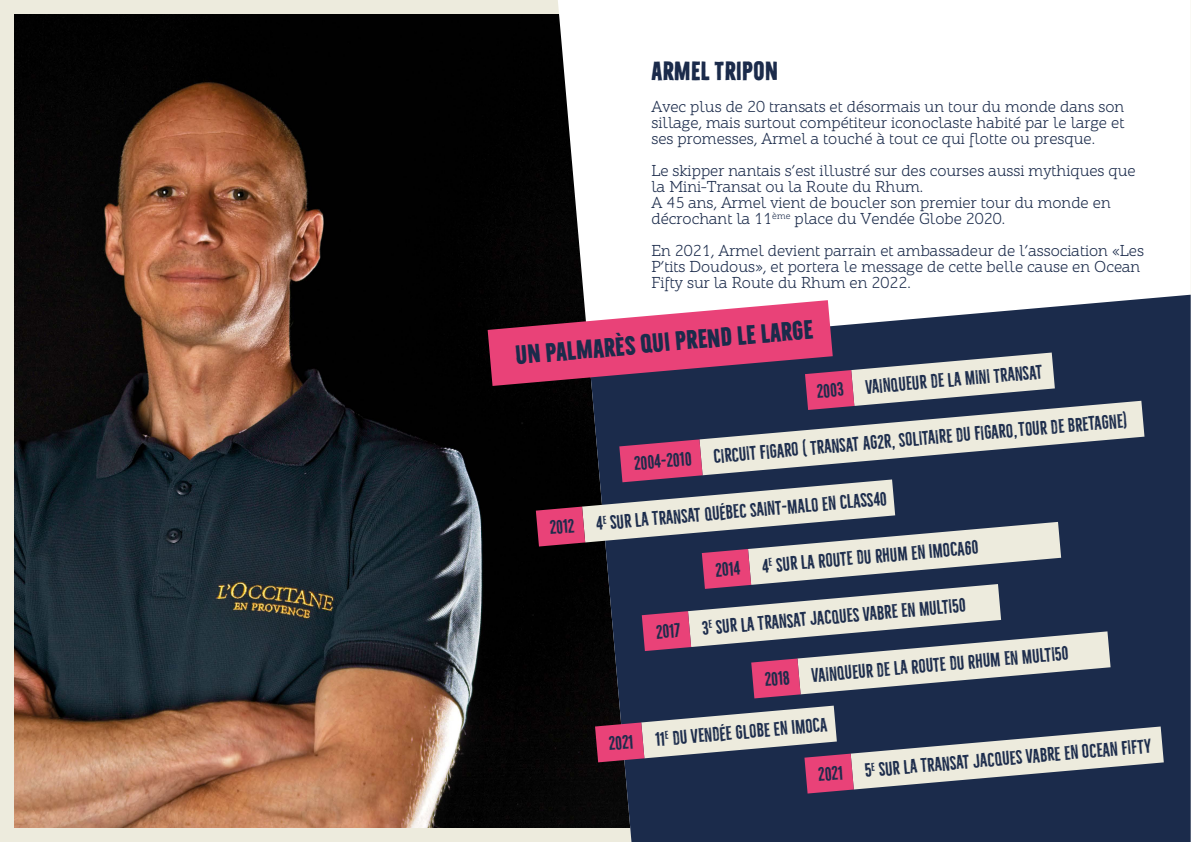
<style>
.page{position:relative;width:1191px;height:842px;background:#fff}
.page>*{position:absolute;margin:0;border:0;box-sizing:border-box;transform-origin:0 0}
.t1{font:700 24px "Bellfort Draw Dark";color:#1b2b4b}
.t2{font:18px "Bellfort Draw";color:#1b2b4b}
.t3{font:16px/16px "ALS Schlangeslab";color:#1b2b4b}
</style>
<div class="page">
<div style="left:0;top:0;width:1190px;height:842px;background:#edebdd"></div>
<img style="left:15px;top:14px;width:543px;height:814px">
<div style="left:558px;top:0;width:632px;height:828px;background:#fff"></div>
<svg style="left:588px;top:295px;width:602px;height:547px;background:#283652"></svg>
<svg style="left:595px;top:706px;width:568px;height:87px"></svg>
<svg style="left:487px;top:300px;width:657px;height:398px"></svg>
<h1 class="t1" style="left:651px;top:56px;width:128px">ARMEL TRIPON</h1>
<p class="t3" style="left:651px;top:99px;width:474px;text-align:justify">Avec plus de 20 transats et désormais un tour du monde dans son sillage, mais surtout compétiteur iconoclaste habité par le large et ses promesses, Armel a touché à tout ce qui flotte ou presque.</p>
<p class="t3" style="left:651px;top:163px;width:486px">Le skipper nantais s’est illustré sur des courses aussi mythiques que la Mini-Transat ou la Route du Rhum.<br>A 45 ans, Armel vient de boucler son premier tour du monde en décrochant la 11<sup>ème</sup> place du Vendée Globe 2020.</p>
<p class="t3" style="left:651px;top:243px;width:494px">En 2021, Armel devient parrain et ambassadeur de l’association «Les<br>P’tits Doudous», et portera le message de cette belle cause en Ocean<br>Fifty sur la Route du Rhum en 2022.</p>
<h1 class="t1" style="left:514px;top:340px;width:300px;rotate:-5deg">UN PALMARÈS QUI PREND LE LARGE</h1>
<p class="t2" style="left:816px;top:381px;width:28px;rotate:-5deg">2003</p>
<p class="t2" style="left:864px;top:376px;width:179px;rotate:-5deg">Vainqueur de la Mini Transat</p>
<p class="t2" style="left:549px;top:517px;width:26px;rotate:-5deg">2012</p>
<p class="t2" style="left:633px;top:453px;width:59px;rotate:-5deg">2004-2010</p>
<p class="t2" style="left:713px;top:446px;width:416px;rotate:-5deg">Circuit Figaro ( Transat AG2R, Solitaire du Figaro, Tour de Bretagne)</p>
<p class="t2" style="left:595px;top:513px;width:293px;rotate:-5deg">4<sup>e</sup> sur la Transat Québec Saint-Malo en Class40</p>
<p class="t2" style="left:608px;top:733px;width:26px;rotate:-5deg">2021</p>
<p class="t2" style="left:655px;top:621px;width:26px;rotate:-5deg">2017</p>
<p class="t2" style="left:714px;top:559px;width:26px;rotate:-5deg">2014</p>
<p class="t2" style="left:761px;top:555px;width:218px;rotate:-5deg">4<sup>e</sup> sur la Route du Rhum en IMOCA60</p>
<p class="t2" style="left:701px;top:617px;width:266px;rotate:-5deg">3<sup>e</sup> sur la Transat Jacques Vabre en Multi50</p>
<p class="t2" style="left:764px;top:669px;width:27px;rotate:-5deg">2018</p>
<p class="t2" style="left:810px;top:665px;width:259px;rotate:-5deg">Vainqueur de la Route du Rhum en Multi50</p>
<p class="t2" style="left:654px;top:729px;width:174px;rotate:-5deg">11<sup>e</sup> du Vendée Globe EN IMOCA</p>
<p class="t2" style="left:817px;top:764px;width:26px;rotate:-5deg">2021</p>
<p class="t2" style="left:864px;top:760px;width:289px;rotate:-5deg">5<sup>e</sup> sur la Transat Jacques Vabre en Ocean Fifty</p>
</div>
